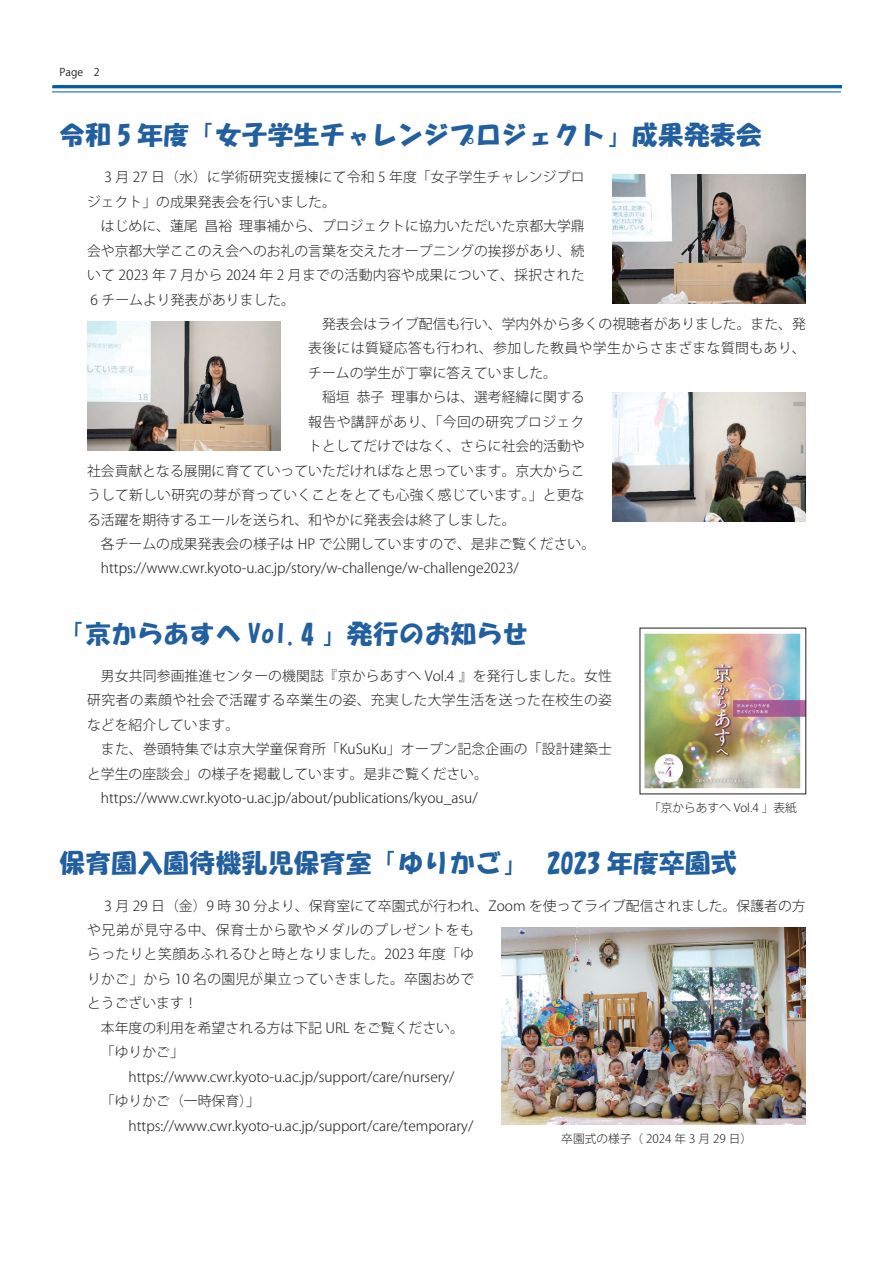
<style>
.page{position:relative;width:893px;height:1263px;background:#fff}
.page>*{position:absolute;margin:0;border:0;box-sizing:border-box;transform-origin:0 0}
.t1{font:25.5px "HG Soei Kakupoptai";letter-spacing:.02em;color:#225f9f}
.t2{font:300 13.8px/24.5px "Koz Go Pro";color:#231f20}
.t3{font:300 13.8px "Koz Go Pro";letter-spacing:.025em;color:#231f20}
.t4{font:300 13.8px "Koz Go Pro";letter-spacing:.02em;color:#231f20}
.t5{font:300 13.8px "Koz Go Pro";letter-spacing:.03em;color:#231f20}
.t6{font:300 13.8px "Koz Go Pro";letter-spacing:.04em;color:#231f20}
.t7{font:300 11.7px "Koz Go Pro";color:#231f20}
.t8{font:10.65px "Koz Go Pro";color:#231f20}
</style>
<div class="page">
<img style="left:612px;top:174px;width:194px;height:129px">
<img style="left:87px;top:322px;width:194px;height:129px">
<img style="left:612px;top:392px;width:194px;height:129px">
<img style="left:644px;top:633px;width:160px;height:156px">
<img style="left:502px;top:927px;width:304px;height:198px">
<hr style="left:52px;top:85px;width:790px;height:3px;background:#015aaa">
<hr style="left:52px;top:91px;width:789px;height:1px;background:#015aaa">
<p class="t8" style="left:60px;top:65px;width:42px">Page　2</p>
<h1 class="t1" style="left:60px;top:122px;width:704px">令和 5 年度「女子学生チャレンジプロジェクト」成果発表会</h1>
<p class="t2" style="left:87px;top:165px;width:499px;text-indent:17px">3 月 27 日（水）に学術研究支援棟にて令和 5 年度「女子学生チャレンジプロジェクト」の成果発表会を行いました。</p>
<p class="t2" style="left:101px;top:214px;width:485px">はじめに、蓮尾 昌裕 理事補から、プロジェクトに協力いただいた京都大学鼎</p>
<p class="t2" style="left:87px;top:238px;width:499px">会や京都大学ここのえ会へのお礼の言葉を交えたオープニングの挨拶があり、続</p>
<p class="t3" style="left:87px;top:266px;width:499px">いて 2023 年 7 月から 2024 年 2 月までの活動内容や成果について、採択された</p>
<p class="t2" style="left:91px;top:287px;width:206px">6 チームより発表がありました。</p>
<p class="t2" style="left:322px;top:312px;width:485px">発表会はライブ配信も行い、学内外から多くの視聴者がありました。また、発</p>
<p class="t5" style="left:308px;top:339px;width:499px">表後には質疑応答も行われ、参加した教員や学生からさまざまな質問もあり、</p>
<p class="t2" style="left:308px;top:361px;width:250px">チームの学生が丁寧に答えていました。</p>
<p class="t2" style="left:322px;top:385px;width:264px">稲垣 恭子 理事からは、選考経緯に関する</p>
<p class="t5" style="left:308px;top:413px;width:278px">報告や講評があり、「今回の研究プロジェク</p>
<p class="t2" style="left:308px;top:434px;width:278px">トとしてだけではなく、さらに社会的活動や</p>
<p class="t2" style="left:87px;top:458px;width:499px">社会貢献となる展開に育てていっていただければなと思っています。京大からこ</p>
<p class="t2" style="left:87px;top:483px;width:499px">うして新しい研究の芽が育っていくことをとても心強く感じています。」と更な</p>
<p class="t2" style="left:87px;top:507px;width:430px">る活躍を期待するエールを送られ、和やかに発表会は終了しました。</p>
<p class="t2" style="left:101px;top:532px;width:496px">各チームの成果発表会の様子は HP で公開していますので、是非ご覧ください。</p>
<p class="t2" style="left:101px;top:556px;width:419px">https://www.cwr.kyoto-u.ac.jp/story/w-challenge/w-challenge2023/</p>
<h1 class="t1" style="left:60px;top:621px;width:470px">「京からあすへ Vol.4 」発行のお知らせ</h1>
<p class="t2" style="left:87px;top:664px;width:526px;text-align:justify;text-indent:14px">男女共同参画推進センターの機関誌『京からあすへ Vol.4 』を発行しました。女性研究者の素顔や社会で活躍する卒業生の姿、充実した大学生活を送った在校生の姿などを紹介しています。</p>
<p class="t4" style="left:101px;top:740px;width:512px">また、巻頭特集では京大学童保育所「KuSuKu」オープン記念企画の「設計建築士</p>
<p class="t2" style="left:87px;top:761px;width:402px">と学生の座談会」の様子を掲載しています。是非ご覧ください。</p>
<p class="t2" style="left:101px;top:786px;width:378px">https://www.cwr.kyoto-u.ac.jp/about/publications/kyou_asu/</p>
<p class="t7" style="left:649px;top:800px;width:149px">「京からあすへ Vol.4 」表紙</p>
<h1 class="t1" style="left:60px;top:850px;width:679px">保育園入園待機乳児保育室「ゆりかご」　 2023 年度卒園式</h1>
<p class="t2" style="left:104px;top:893px;width:703px">3 月 29 日（金）9 時 30 分より、保育室にて卒園式が行われ、Zoom を使ってライブ配信されました。保護者の方</p>
<p class="t6" style="left:87px;top:921px;width:388px">や兄弟が見守る中、保育士から歌やメダルのプレゼントをも</p>
<p class="t3" style="left:87px;top:945px;width:388px">らったりと笑顔あふれるひと時となりました。2023 年度「ゆ</p>
<p class="t4" style="left:87px;top:970px;width:388px">りかご」から 10 名の園児が巣立っていきました。卒園おめで</p>
<p class="t2" style="left:87px;top:991px;width:112px">とうございます！</p>
<p class="t2" style="left:101px;top:1015px;width:364px">本年度の利用を希望される方は下記 URL をご覧ください。</p>
<p class="t2" style="left:101px;top:1040px;width:84px">「ゆりかご」</p>
<p class="t2" style="left:129px;top:1064px;width:327px">https://www.cwr.kyoto-u.ac.jp/support/care/nursery/</p>
<p class="t2" style="left:101px;top:1089px;width:160px">「ゆりかご（一時保育）」</p>
<p class="t2" style="left:129px;top:1113px;width:346px">https://www.cwr.kyoto-u.ac.jp/support/care/temporary/</p>
<p class="t7" style="left:561px;top:1130px;width:192px">卒園式の様子（ 2024 年 3 月 29 日）</p>
</div>
